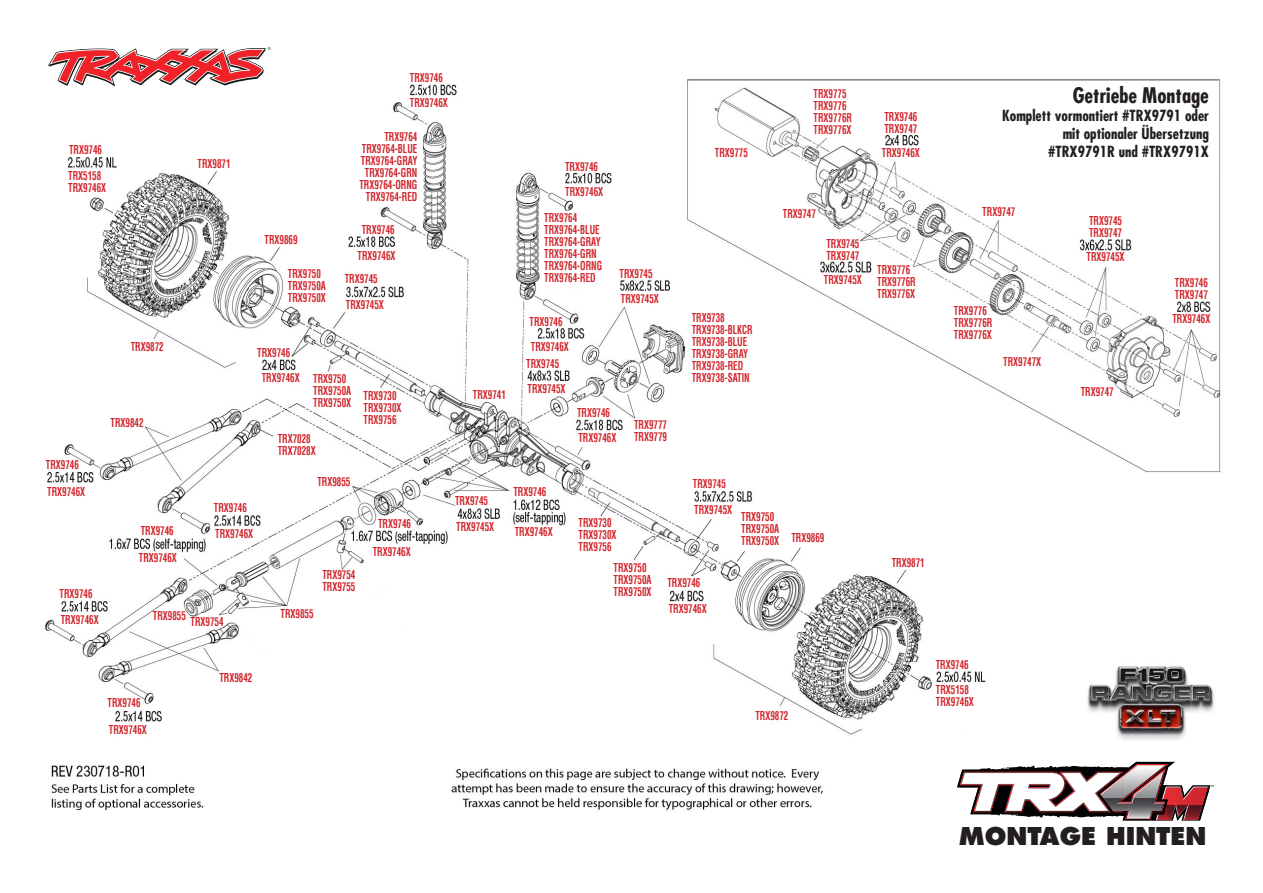
<style>
.page{position:relative;width:1263px;height:893px;background:#fff}
.page>*{position:absolute;margin:0;border:0;box-sizing:border-box;transform-origin:0 0}
.t1{font:800 24px "Futura LT";color:#231f20}
.t2{font:700 condensed 21px "Futura LT";color:#231f20}
.t3{font:700 condensed 15px/18px "Futura LT";color:#231f20;text-align:right}
.t4{font:700 condensed 12px "Helvetica LT";color:#d1232a;scale:.75 1}
</style>
<div class="page">
<img style="left:45px;top:79px;width:1176px;height:732px">
<svg style="left:48px;top:47px;width:223px;height:39px"></svg>
<svg style="left:957px;top:762px;width:257px;height:59px"></svg>
<img style="left:1083px;top:662px;width:137px;height:80px">
<p class="t4" style="left:69px;top:143px;width:46px">TRX9746</p>
<p class="t4" style="left:68px;top:168px;width:46px">TRX5158</p>
<p class="t4" style="left:68px;top:180px;width:52px">TRX9746X</p>
<p class="t4" style="left:131px;top:339px;width:46px">TRX9872</p>
<p class="t4" style="left:46px;top:457px;width:46px">TRX9746</p>
<p class="t4" style="left:47px;top:484px;width:52px">TRX9746X</p>
<p class="t4" style="left:111px;top:415px;width:46px">TRX9842</p>
<p class="t4" style="left:141px;top:523px;width:46px">TRX9746</p>
<p class="t4" style="left:139px;top:550px;width:52px">TRX9746X</p>
<p class="t4" style="left:198px;top:156px;width:46px">TRX9871</p>
<p class="t4" style="left:410px;top:71px;width:46px">TRX9746</p>
<p class="t4" style="left:410px;top:95px;width:52px">TRX9746X</p>
<p class="t4" style="left:264px;top:232px;width:46px">TRX9869</p>
<p class="t4" style="left:288px;top:266px;width:46px">TRX9750</p>
<p class="t4" style="left:288px;top:278px;width:52px">TRX9750A</p>
<p class="t4" style="left:288px;top:290px;width:52px">TRX9750X</p>
<p class="t4" style="left:384px;top:129px;width:46px">TRX9764</p>
<p class="t4" style="left:362px;top:141px;width:76px">TRX9764-BLUE</p>
<p class="t4" style="left:361px;top:153px;width:77px">TRX9764-GRAY</p>
<p class="t4" style="left:365px;top:165px;width:71px">TRX9764-GRN</p>
<p class="t4" style="left:359px;top:177px;width:79px">TRX9764-ORNG</p>
<p class="t4" style="left:366px;top:189px;width:70px">TRX9764-RED</p>
<p class="t4" style="left:362px;top:223px;width:46px">TRX9746</p>
<p class="t4" style="left:358px;top:248px;width:52px">TRX9746X</p>
<p class="t4" style="left:345px;top:271px;width:46px">TRX9745</p>
<p class="t4" style="left:346px;top:297px;width:52px">TRX9745X</p>
<p class="t4" style="left:257px;top:346px;width:46px">TRX9746</p>
<p class="t4" style="left:262px;top:370px;width:52px">TRX9746X</p>
<p class="t4" style="left:313px;top:371px;width:46px">TRX9750</p>
<p class="t4" style="left:313px;top:383px;width:52px">TRX9750A</p>
<p class="t4" style="left:313px;top:395px;width:52px">TRX9750X</p>
<p class="t4" style="left:278px;top:431px;width:46px">TRX7028</p>
<p class="t4" style="left:278px;top:443px;width:52px">TRX7028X</p>
<p class="t4" style="left:317px;top:474px;width:46px">TRX9855</p>
<p class="t4" style="left:364px;top:388px;width:46px">TRX9730</p>
<p class="t4" style="left:364px;top:400px;width:52px">TRX9730X</p>
<p class="t4" style="left:364px;top:412px;width:46px">TRX9756</p>
<p class="t4" style="left:473px;top:387px;width:46px">TRX9741</p>
<p class="t4" style="left:214px;top:501px;width:46px">TRX9746</p>
<p class="t4" style="left:215px;top:526px;width:52px">TRX9746X</p>
<p class="t4" style="left:378px;top:516px;width:46px">TRX9746</p>
<p class="t4" style="left:373px;top:544px;width:52px">TRX9746X</p>
<p class="t4" style="left:455px;top:493px;width:46px">TRX9745</p>
<p class="t4" style="left:456px;top:519px;width:52px">TRX9745X</p>
<p class="t4" style="left:60px;top:586px;width:46px">TRX9746</p>
<p class="t4" style="left:61px;top:612px;width:52px">TRX9746X</p>
<p class="t4" style="left:153px;top:609px;width:46px">TRX9855</p>
<p class="t4" style="left:190px;top:614px;width:46px">TRX9754</p>
<p class="t4" style="left:281px;top:606px;width:46px">TRX9855</p>
<p class="t4" style="left:322px;top:567px;width:46px">TRX9754</p>
<p class="t4" style="left:322px;top:579px;width:46px">TRX9755</p>
<p class="t4" style="left:565px;top:159px;width:46px">TRX9746</p>
<p class="t4" style="left:565px;top:184px;width:52px">TRX9746X</p>
<p class="t4" style="left:544px;top:210px;width:46px">TRX9764</p>
<p class="t4" style="left:544px;top:222px;width:76px">TRX9764-BLUE</p>
<p class="t4" style="left:544px;top:234px;width:77px">TRX9764-GRAY</p>
<p class="t4" style="left:544px;top:246px;width:71px">TRX9764-GRN</p>
<p class="t4" style="left:544px;top:258px;width:79px">TRX9764-ORNG</p>
<p class="t4" style="left:544px;top:270px;width:70px">TRX9764-RED</p>
<p class="t4" style="left:620px;top:266px;width:46px">TRX9745</p>
<p class="t4" style="left:621px;top:292px;width:52px">TRX9745X</p>
<p class="t4" style="left:530px;top:314px;width:46px">TRX9746</p>
<p class="t4" style="left:531px;top:339px;width:52px">TRX9746X</p>
<p class="t4" style="left:526px;top:356px;width:46px">TRX9745</p>
<p class="t4" style="left:527px;top:381px;width:52px">TRX9745X</p>
<p class="t4" style="left:577px;top:405px;width:46px">TRX9746</p>
<p class="t4" style="left:578px;top:430px;width:52px">TRX9746X</p>
<p class="t4" style="left:634px;top:417px;width:46px">TRX9777</p>
<p class="t4" style="left:634px;top:429px;width:46px">TRX9779</p>
<p class="t4" style="left:513px;top:484px;width:46px">TRX9746</p>
<p class="t4" style="left:515px;top:524px;width:52px">TRX9746X</p>
<p class="t4" style="left:578px;top:515px;width:46px">TRX9730</p>
<p class="t4" style="left:578px;top:527px;width:52px">TRX9730X</p>
<p class="t4" style="left:578px;top:539px;width:46px">TRX9756</p>
<p class="t4" style="left:715px;top:145px;width:46px">TRX9775</p>
<p class="t4" style="left:692px;top:310px;width:46px">TRX9738</p>
<p class="t4" style="left:692px;top:322px;width:83px">TRX9738-BLKCR</p>
<p class="t4" style="left:692px;top:334px;width:76px">TRX9738-BLUE</p>
<p class="t4" style="left:692px;top:346px;width:77px">TRX9738-GRAY</p>
<p class="t4" style="left:692px;top:358px;width:70px">TRX9738-RED</p>
<p class="t4" style="left:692px;top:370px;width:79px">TRX9738-SATIN</p>
<p class="t4" style="left:813px;top:86px;width:46px">TRX9775</p>
<p class="t4" style="left:813px;top:98px;width:46px">TRX9776</p>
<p class="t4" style="left:813px;top:110px;width:53px">TRX9776R</p>
<p class="t4" style="left:813px;top:122px;width:52px">TRX9776X</p>
<p class="t4" style="left:884px;top:109px;width:46px">TRX9746</p>
<p class="t4" style="left:884px;top:121px;width:46px">TRX9747</p>
<p class="t4" style="left:882px;top:145px;width:52px">TRX9746X</p>
<p class="t2" style="left:1073px;top:82px;width:138px">Getriebe Montage</p>
<p class="t3" style="left:1002px;top:106px;width:208px">Komplett vormontiert #TRX9791 oder mit optionaler Übersetzung #TRX9791R und #TRX9791X</p>
<p class="t4" style="left:783px;top:206px;width:46px">TRX9747</p>
<p class="t4" style="left:982px;top:204px;width:46px">TRX9747</p>
<p class="t4" style="left:826px;top:236px;width:46px">TRX9745</p>
<p class="t4" style="left:826px;top:248px;width:46px">TRX9747</p>
<p class="t4" style="left:824px;top:272px;width:52px">TRX9745X</p>
<p class="t4" style="left:877px;top:262px;width:46px">TRX9776</p>
<p class="t4" style="left:877px;top:274px;width:53px">TRX9776R</p>
<p class="t4" style="left:877px;top:286px;width:52px">TRX9776X</p>
<p class="t4" style="left:954px;top:303px;width:46px">TRX9776</p>
<p class="t4" style="left:954px;top:315px;width:53px">TRX9776R</p>
<p class="t4" style="left:954px;top:327px;width:52px">TRX9776X</p>
<p class="t4" style="left:1003px;top:354px;width:52px">TRX9747X</p>
<p class="t4" style="left:1089px;top:213px;width:46px">TRX9745</p>
<p class="t4" style="left:1089px;top:225px;width:46px">TRX9747</p>
<p class="t4" style="left:1087px;top:249px;width:52px">TRX9745X</p>
<p class="t4" style="left:1081px;top:384px;width:46px">TRX9747</p>
<p class="t4" style="left:1175px;top:275px;width:46px">TRX9746</p>
<p class="t4" style="left:1175px;top:287px;width:46px">TRX9747</p>
<p class="t4" style="left:1172px;top:311px;width:52px">TRX9746X</p>
<p class="t4" style="left:693px;top:476px;width:46px">TRX9745</p>
<p class="t4" style="left:694px;top:502px;width:52px">TRX9745X</p>
<p class="t4" style="left:741px;top:509px;width:46px">TRX9750</p>
<p class="t4" style="left:741px;top:521px;width:52px">TRX9750A</p>
<p class="t4" style="left:741px;top:533px;width:52px">TRX9750X</p>
<p class="t4" style="left:791px;top:531px;width:46px">TRX9869</p>
<p class="t4" style="left:614px;top:560px;width:46px">TRX9750</p>
<p class="t4" style="left:614px;top:572px;width:52px">TRX9750A</p>
<p class="t4" style="left:614px;top:584px;width:52px">TRX9750X</p>
<p class="t4" style="left:667px;top:575px;width:46px">TRX9746</p>
<p class="t4" style="left:669px;top:601px;width:52px">TRX9746X</p>
<p class="t4" style="left:892px;top:555px;width:46px">TRX9871</p>
<p class="t4" style="left:108px;top:695px;width:46px">TRX9746</p>
<p class="t4" style="left:109px;top:722px;width:52px">TRX9746X</p>
<p class="t4" style="left:219px;top:670px;width:46px">TRX9842</p>
<p class="t4" style="left:755px;top:708px;width:46px">TRX9872</p>
<p class="t4" style="left:936px;top:657px;width:46px">TRX9746</p>
<p class="t4" style="left:936px;top:682px;width:46px">TRX5158</p>
<p class="t4" style="left:936px;top:694px;width:52px">TRX9746X</p>
<p class="t1" style="left:959px;top:821px;width:249px">MONTAGE HINTEN</p>
</div>
